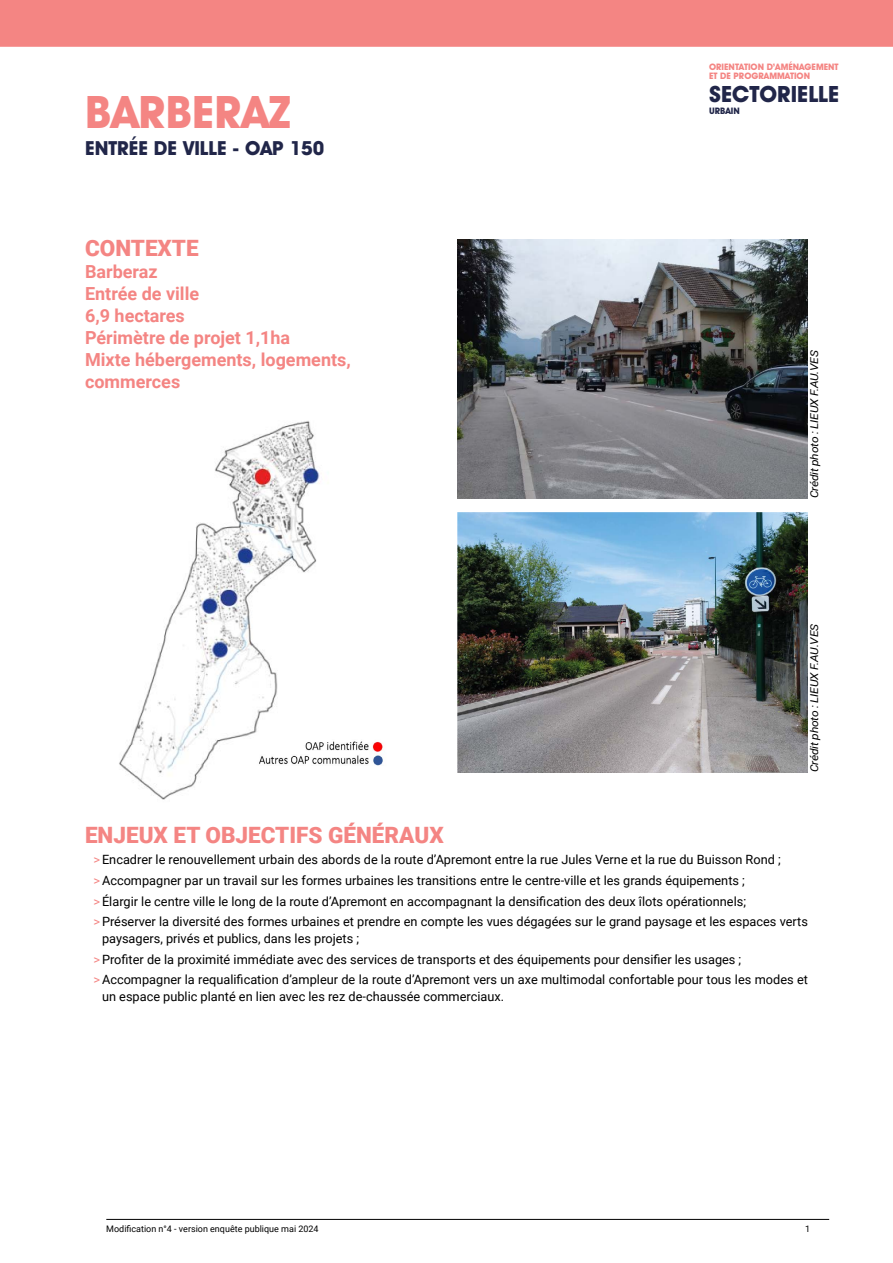
<style>
.page{position:relative;width:893px;height:1263px;background:#fff}
.page>*{position:absolute;margin:0;border:0;box-sizing:border-box;transform-origin:0 0}
.GRAND_TITRE{font:700 45px "Avant Garde IT Cby BT";color:#f48583}
.INTER_1{font:900 22.5px "Roboto";color:#f48583}
.t1{font:700 22.5px "Avant Garde IT Cby BT";color:#212649}
.GRAND_TITRE-2{font:700 19.5px "Avant Garde IT Cby BT";color:#212649}
.INTER_2{font:700 18px "Roboto";color:#f48583}
.t2{font:12.75px/16.5px "Roboto";color:#000}
.INTER_2-2{font:italic 10.8px "Roboto";letter-spacing:-.02em;color:#000;scale:1.11 1}
.t3{font:9px "Roboto";color:#000}
.t4{font:700 9px/9px "Avant Garde IT Cby BT";color:#f48583}
.t5{font:700 9px "Avant Garde IT Cby BT";color:#212649}
.s1{color:#f48583}
</style>
<div class="page">
<div style="left:0;top:0;width:893px;height:47px;background:#f48583"></div>
<hr style="left:106px;top:1219px;width:723px;height:1px;background:#000">
<img style="left:457px;top:239px;width:351px;height:259px">
<img style="left:457px;top:513px;width:351px;height:259px">
<img style="left:119px;top:421px;width:201px;height:379px">
<img style="left:254px;top:736px;width:129px;height:32px">
<p class="GRAND_TITRE" style="left:85px;top:84px;width:207px">BARBERAZ</p>
<p class="GRAND_TITRE-2" style="left:85px;top:136px;width:241px">ENTRÉE DE VILLE - OAP 150</p>
<p class="INTER_1" style="left:85px;top:232px;width:115px">CONTEXTE</p>
<p class="INTER_2" style="left:85px;top:259px;width:74px">Barberaz</p>
<p class="INTER_2" style="left:85px;top:281px;width:116px">Entrée de ville</p>
<p class="INTER_2" style="left:85px;top:303px;width:101px">6,9 hectares</p>
<p class="INTER_2" style="left:85px;top:325px;width:207px">Périmètre de projet 1,1ha</p>
<p class="INTER_2" style="left:85px;top:347px;width:267px">Mixte hébergements, logements,</p>
<p class="INTER_2" style="left:85px;top:369px;width:97px">commerces</p>
<p class="t4" style="left:709px;top:62px;width:131px">ORIENTATION D’AMÉNAGEMENT<br>ET DE PROGRAMMATION</p>
<h2 class="t1" style="left:709px;top:81px;width:132px">SECTORIELLE</h2>
<p class="t5" style="left:709px;top:106px;width:32px">URBAIN</p>
<p class="INTER_2-2" style="left:807px;top:498px;width:135px;rotate:-90deg">Crédit photo : LIEUX F.AU.VES</p>
<p class="INTER_2-2" style="left:807px;top:772px;width:135px;rotate:-90deg">Crédit photo : LIEUX F.AU.VES</p>
<p class="INTER_1" style="left:85px;top:819px;width:360px">ENJEUX ET OBJECTIFS GÉNÉRAUX</p>
<p class="t2" style="left:94px;top:851px;width:689px"><span class="s1">&gt;</span> Encadrer le renouvellement urbain des abords de la route d’Apremont entre la rue Jules Verne et la rue du Buisson Rond ;</p>
<p class="t2" style="left:94px;top:871px;width:653px"><span class="s1">&gt;</span>Accompagner par un travail sur les formes urbaines les transitions entre le centre-ville et les grands équipements ;</p>
<p class="t2" style="left:94px;top:892px;width:654px"><span class="s1">&gt;</span> Élargir le centre ville le long de la route d’Apremont en accompagnant la densification des deux îlots opérationnels;</p>
<p class="t2" style="left:102px;top:913px;width:707px;text-indent:-9px"><span class="s1">&gt;</span>Préserver la diversité des formes urbaines et prendre en compte les vues dégagées sur le grand paysage et les espaces verts paysagers, privés et publics, dans les projets ;</p>
<p class="t2" style="left:94px;top:950px;width:649px"><span class="s1">&gt;</span>Profiter de la proximité immédiate avec des services de transports et des équipements pour densifier les usages ;</p>
<p class="t2" style="left:102px;top:971px;width:707px;text-indent:-9px"><span class="s1">&gt;</span>Accompagner la requalification d’ampleur de la route d’Apremont vers un axe multimodal confortable pour tous les modes et un espace public planté en lien avec les rez de-chaussée commerciaux.</p>
<p class="t3" style="left:106px;top:1223px;width:214px">Modification n°4 - version enquête publique mai 2024</p>
<p class="t3" style="left:805px;top:1223px;width:7px">1</p>
</div>
